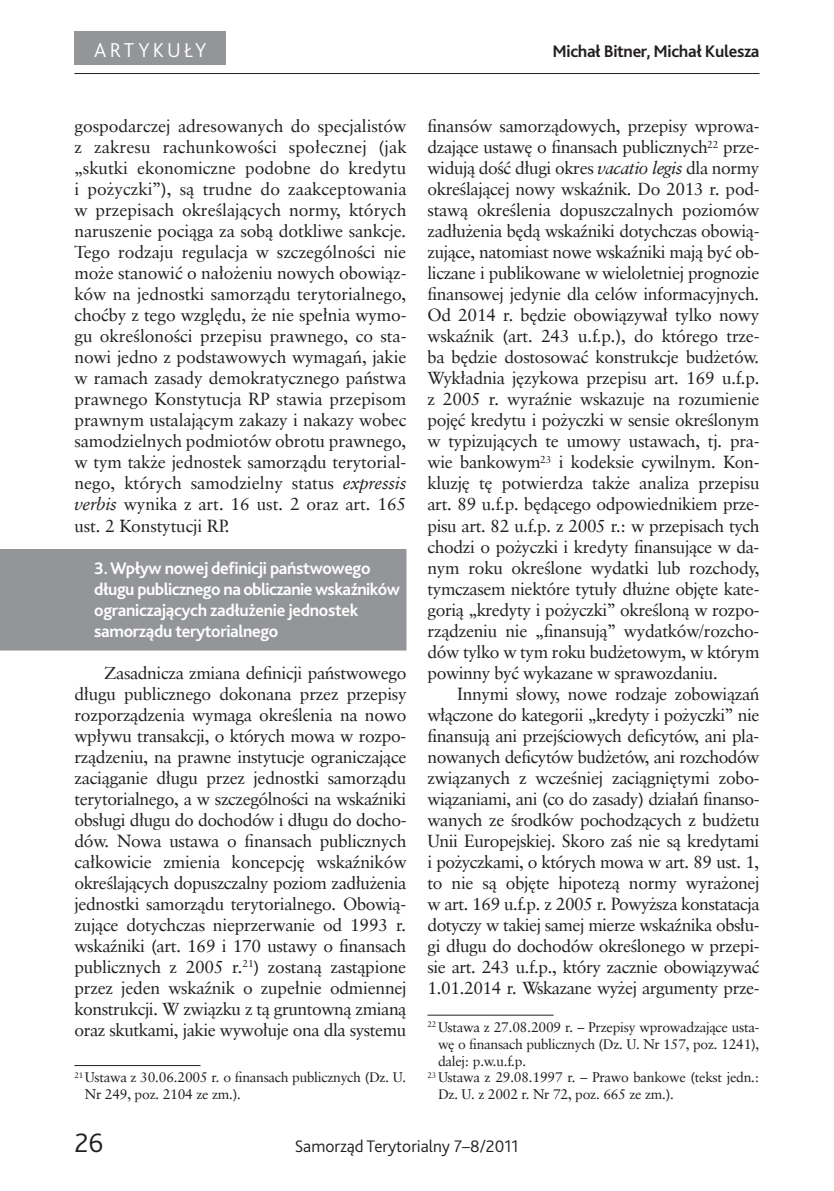
<style>
.page{position:relative;width:834px;height:1191px;background:#fff}
.page>*{position:absolute;margin:0;border:0;box-sizing:border-box;transform-origin:0 0}
.t1{font:300 28px "Bliss 2";color:#231f20}
.t2{font:300 21px "Bliss 2";letter-spacing:.15em;color:#fff}
.t3{font:17.5px/21px "Class Garmnd EU";letter-spacing:-.025em;color:#231f20;text-align:justify}
.t4{font:700 17.5px/21px "Bliss 2";letter-spacing:-.02em;color:#fff}
.t5{font:300 17.5px "Bliss 2";color:#231f20}
.t6{font:700 17.5px "Bliss 2";letter-spacing:-.02em;color:#231f20}
.t7{font:14px/16.8px "Class Garmnd EU";letter-spacing:-.02em;color:#231f20}
.s1{font-style:italic}
</style>
<div class="page">
<div style="left:74px;top:31px;width:152px;height:34px;background:#939598"></div>
<hr style="left:74px;top:73px;width:685px;height:1px;background:#231f20">
<div style="left:0;top:549px;width:406px;height:101px;background:#939598"></div>
<hr style="left:74px;top:1065px;width:126px;height:1px;background:#231f20">
<hr style="left:427px;top:1014px;width:126px;height:1px;background:#231f20">
<p class="t2" style="left:94px;top:37px;width:113px">Art ykuły</p>
<p class="t6" style="left:552px;top:41px;width:208px">Michał Bitner, Michał Kulesza</p>
<p class="t3" style="left:74px;top:116px;width:333px">gospodarczej adresowanych do specjalistów z zakresu rachunkowości społecznej (jak „skutki ekonomiczne podobne do kredytu i pożyczki”), są trudne do zaakceptowania w przepisach określających normy, których naruszenie pociąga za sobą dotkliwe sankcje.<br>Tego rodzaju regulacja w szczególności nie może stanowić o nałożeniu nowych obowiąz&shy;ków na jednostki samorządu terytorialnego, choćby z tego względu, że nie spełnia wymo&shy;gu określoności przepisu prawnego, co sta&shy;nowi jedno z podstawowych wymagań, jakie w ramach zasady demokratycznego państwa prawnego Konstytucja RP stawia przepisom prawnym ustalającym zakazy i nakazy wobec samodzielnych podmiotów obrotu prawnego, w tym także jednostek samorządu terytorial&shy;nego, których samodzielny status <span class="s1">expressis verbis</span> wynika z art. 16 ust. 2 oraz art. 165 ust. 2 Konstytucji RP.</p>
<p class="t4" style="left:94px;top:557px;width:307px">3. Wpływ nowej definicji państwowego długu publicznego na obliczanie wskaźników ograniczających zadłużenie jednostek samorządu terytorialnego</p>
<p class="t3" style="left:74px;top:662px;width:334px;text-indent:30px">Zasadnicza zmiana definicji państwowego długu publicznego dokonana przez przepisy rozporządzenia wymaga określenia na nowo wpływu transakcji, o których mowa w rozpo&shy;rządzeniu, na prawne instytucje ograniczające zaciąganie długu przez jednostki samorządu terytorialnego, a w szczególności na wskaźniki obsługi długu do dochodów i długu do docho&shy;dów. Nowa ustawa o finansach publicznych całkowicie zmienia koncepcję wskaźników określających dopuszczalny poziom zadłużenia jednostki samorządu terytorialnego. Obowią&shy;zujące dotychczas nieprzerwanie od 1993 r. wskaźniki (art. 169 i 170 ustawy o finansach publicznych z 2005 r.<sup>21</sup>) zostaną zastąpione przez jeden wskaźnik o zupełnie odmiennej konstrukcji. W związku z tą gruntowną zmianą oraz skutkami, jakie wywołuje ona dla systemu</p>
<p class="t7" style="left:85px;top:1069px;width:323px;text-indent:-10px"><sup>21</sup> Ustawa z 30.06.2005 r. o finansach publicznych (Dz. U.<br>Nr 249, poz. 2104 ze zm.).</p>
<p class="t3" style="left:427px;top:116px;width:334px">finansów samorządowych, przepisy wprowa&shy;dzające ustawę o finansach publicznych<sup>22</sup> prze&shy;widują dość długi okres <span class="s1">vacatio legis</span> dla normy określającej nowy wskaźnik. Do 2013 r. pod&shy;stawą określenia dopuszczalnych poziomów zadłużenia będą wskaźniki dotychczas obowią&shy;zujące, natomiast nowe wskaźniki mają być ob&shy;liczane i publikowane w wieloletniej prognozie finansowej jedynie dla celów informacyjnych.<br>Od 2014 r. będzie obowiązywał tylko nowy wskaźnik (art. 243 u.f.p.), do którego trze&shy;ba będzie dostosować konstrukcje budżetów.<br>Wykładnia językowa przepisu art. 169 u.f.p. z 2005 r. wyraźnie wskazuje na rozumienie pojęć kredytu i pożyczki w sensie określonym w typizujących te umowy ustawach, tj. pra&shy;wie bankowym<sup>23</sup> i kodeksie cywilnym. Kon&shy;kluzję tę potwierdza także analiza przepisu art. 89 u.f.p. będącego odpowiednikiem prze&shy;pisu art. 82 u.f.p. z 2005 r.: w przepisach tych chodzi o pożyczki i kredyty finansujące w da&shy;nym roku określone wydatki lub rozchody, tymczasem niektóre tytuły dłużne objęte kate&shy;gorią „kredyty i pożyczki” określoną w rozpo&shy;rządzeniu nie „finansują” wydatków/rozcho&shy;dów tylko w tym roku budżetowym, w którym powinny być wykazane w sprawozdaniu.</p>
<p class="t3" style="left:427px;top:683px;width:333px;text-indent:30px">Innymi słowy, nowe rodzaje zobowiązań włączone do kategorii „kredyty i pożyczki” nie finansują ani przejściowych deficytów, ani pla&shy;nowanych deficytów budżetów, ani rozchodów związanych z wcześniej zaciągniętymi zobo&shy;wiązaniami, ani (co do zasady) działań finanso&shy;wanych ze środków pochodzących z budżetu Unii Europejskiej. Skoro zaś nie są kredytami i pożyczkami, o których mowa w art. 89 ust. 1, to nie są objęte hipotezą normy wyrażonej w art. 169 u.f.p. z 2005 r. Powyższa konstatacja dotyczy w takiej samej mierze wskaźnika obsłu&shy;gi długu do dochodów określonego w przepi&shy;sie art. 243 u.f.p., który zacznie obowiązywać 1.01.2014 r. Wskazane wyżej argumenty prze-</p>
<p class="t7" style="left:427px;top:1018px;width:333px"><sup>22</sup> Ustawa z 27.08.2009 r. – Przepisy wprowadzające usta-</p>
<p class="t7" style="left:438px;top:1035px;width:323px">wę o finansach publicznych (Dz. U. Nr 157, poz. 1241),</p>
<p class="t7" style="left:438px;top:1052px;width:90px">dalej: p.w.u.f.p.</p>
<p class="t7" style="left:427px;top:1069px;width:333px"><sup>23</sup> Ustawa z 29.08.1997 r. – Prawo bankowe (tekst jedn.:</p>
<p class="t7" style="left:438px;top:1086px;width:237px">Dz. U. z 2002 r. Nr 72, poz. 665 ze zm.).</p>
<h1 class="t1" style="left:74px;top:1125px;width:31px">26</h1>
<p class="t5" style="left:295px;top:1135px;width:225px">Samorząd Terytorialny 7–8/2011</p>
</div>
